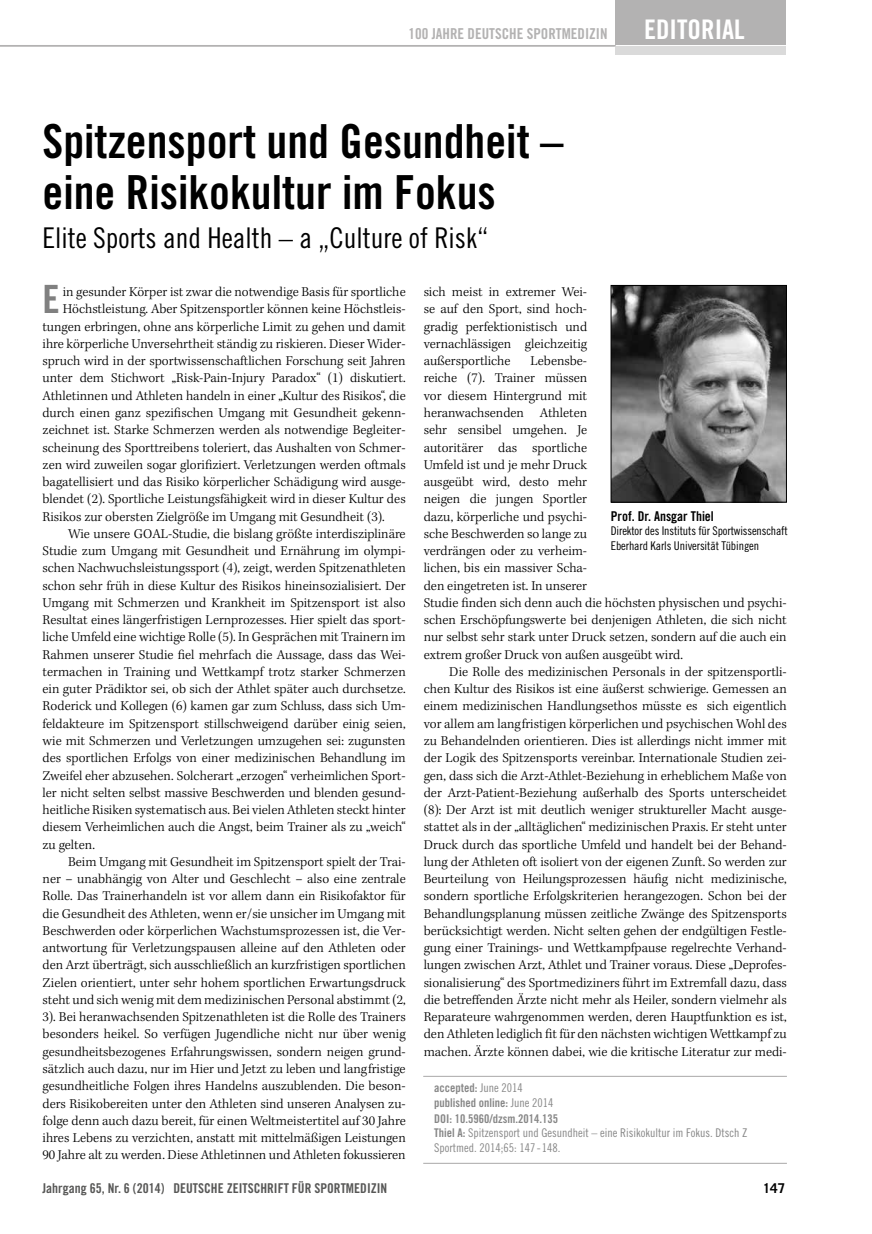
<style>
.page{position:relative;width:872px;height:1234px;background:#fff}
.page>*{position:absolute;margin:0;border:0;box-sizing:border-box;transform-origin:0 0}
.t1{font:46.95px/51px "Trade Gothic LT Std Bd Cn 20";color:#000}
.t2{font:38.85px "Trade Gothic LT Std Bd Cn 20";color:#808080}
.t3{font:28.5px "Trade Gothic LT Std Cn 18";color:#000}
.t4{font:27px "Trade Gothic LT Std Bd Cn 20";color:#fff}
.t5{font:15px "Trade Gothic LT Std Bd Cn 20";color:#b3b2b2}
.t6{font:300 13.8px/17.2px "Kepler Std";color:#000;text-align:justify}
.t7{font:13.5px "Trade Gothic LT Std Bd Cn 20";color:#575756}
.t8{font:13.5px "Trade Gothic LT Std Bd Cn 20";color:#000}
.t9{font:700 13.5px "Trade Gothic LT Std";color:#000}
.t10{font:12px/14.4px "Trade Gothic LT Std Cn 18";color:#878787}
.t11{font:12px/14.4px "Trade Gothic LT Std Cn 18";letter-spacing:-.01em;color:#000}
.t12{font:12px/14.4px "Trade Gothic LT Std Bd Cn 20";color:#878787}
.s1{font-family:"Trade Gothic LT Std Cn 18"}
.s2{font-family:"Trade Gothic LT Std Bd Cn 20"}
</style>
<div class="page">
<div style="left:615px;top:0;width:171px;height:49px;background:#b3b2b2"></div>
<hr style="left:615px;top:45px;width:172px;height:2px;background:#fff">
<div style="left:615px;top:47px;width:171px;height:8px;background:#dadada"></div>
<hr style="left:0;top:45px;width:615px;height:1px;background:#b3b2b2">
<img style="left:613px;top:287px;width:171px;height:213px">
<div style="left:611px;top:285px;width:175px;height:217px;border:1px solid #000"></div>
<hr style="left:423px;top:1075px;width:364px;height:1px;background:#b3b2b2">
<hr style="left:423px;top:1162px;width:364px;height:1px;background:#b3b2b2">
<p class="t5" style="left:408px;top:25px;width:201px">100 JAHRE DEUTSCHE SPORTMEDIZIN</p>
<h1 class="t1" style="left:43px;top:115px;width:522px">Spitzensport und Gesundheit – eine Risikokultur im Fokus</h1>
<h3 class="t3" style="left:43px;top:220px;width:447px">Elite Sports and Health – a „Culture of Risk“</h3>
<h3 class="t4" style="left:644px;top:13px;width:102px">EDITORIAL</h3>
<h2 class="t2" style="left:43px;top:276px;width:19px">E</h2>
<p class="t6" style="left:63px;top:284px;width:344px">in gesunder Körper ist zwar die notwendige Basis für sportliche</p>
<p class="t6" style="left:63px;top:301px;width:344px">Höchstleistung. Aber Spitzensportler können keine Höchstleis-</p>
<p class="t6" style="left:43px;top:318px;width:365px">tungen erbringen, ohne ans körperliche Limit zu gehen und damit</p>
<p class="t6" style="left:43px;top:335px;width:365px">ihre körperliche Unversehrtheit ständig zu riskieren. Dieser Wider-</p>
<p class="t6" style="left:43px;top:353px;width:365px">spruch wird in der sportwissenschaftlichen Forschung seit Jahren</p>
<p class="t6" style="left:43px;top:370px;width:365px">unter dem Stichwort „Risk-Pain-Injury Paradox“ (1) diskutiert.</p>
<p class="t6" style="left:43px;top:387px;width:365px">Athletinnen und Athleten handeln in einer „Kultur des Risikos“, die</p>
<p class="t6" style="left:43px;top:404px;width:365px">durch einen ganz spezifischen Umgang mit Gesundheit gekenn-</p>
<p class="t6" style="left:43px;top:422px;width:365px">zeichnet ist. Starke Schmerzen werden als notwendige Begleiter-</p>
<p class="t6" style="left:43px;top:439px;width:365px">scheinung des Sporttreibens toleriert, das Aushalten von Schmer-</p>
<p class="t6" style="left:43px;top:456px;width:365px">zen wird zuweilen sogar glorifiziert. Verletzungen werden oftmals</p>
<p class="t6" style="left:43px;top:473px;width:365px">bagatellisiert und das Risiko körperlicher Schädigung wird ausge-</p>
<p class="t6" style="left:43px;top:491px;width:365px">blendet (2). Sportliche Leistungsfähigkeit wird in dieser Kultur des</p>
<p class="t6" style="left:43px;top:508px;width:344px">Risikos zur obersten Zielgröße im Umgang mit Gesundheit (3).</p>
<p class="t6" style="left:68px;top:525px;width:339px">Wie unsere GOAL-Studie, die bislang größte interdisziplinäre</p>
<p class="t6" style="left:43px;top:542px;width:365px">Studie zum Umgang mit Gesundheit und Ernährung im olympi-</p>
<p class="t6" style="left:43px;top:560px;width:365px">schen Nachwuchsleistungssport (4), zeigt, werden Spitzenathleten</p>
<p class="t6" style="left:43px;top:577px;width:365px">schon sehr früh in diese Kultur des Risikos hineinsozialisiert. Der</p>
<p class="t6" style="left:43px;top:594px;width:365px">Umgang mit Schmerzen und Krankheit im Spitzensport ist also</p>
<p class="t6" style="left:43px;top:611px;width:365px">Resultat eines längerfristigen Lernprozesses. Hier spielt das sport-</p>
<p class="t6" style="left:43px;top:629px;width:365px">liche Umfeld eine wichtige Rolle (5). In Gesprächen mit Trainern im</p>
<p class="t6" style="left:43px;top:646px;width:365px">Rahmen unserer Studie fiel mehrfach die Aussage, dass das Wei-</p>
<p class="t6" style="left:43px;top:663px;width:365px">termachen in Training und Wettkampf trotz starker Schmerzen</p>
<p class="t6" style="left:43px;top:680px;width:364px">ein guter Prädiktor sei, ob sich der Athlet später auch durchsetze.</p>
<p class="t6" style="left:43px;top:698px;width:365px">Roderick und Kollegen (6) kamen gar zum Schluss, dass sich Um-</p>
<p class="t6" style="left:43px;top:715px;width:365px">feldakteure im Spitzensport stillschweigend darüber einig seien,</p>
<p class="t6" style="left:43px;top:732px;width:365px">wie mit Schmerzen und Verletzungen umzugehen sei: zugunsten</p>
<p class="t6" style="left:43px;top:749px;width:365px">des sportlichen Erfolgs von einer medizinischen Behandlung im</p>
<p class="t6" style="left:43px;top:767px;width:365px">Zweifel eher abzusehen. Solcherart „erzogen“ verheimlichen Sport-</p>
<p class="t6" style="left:43px;top:784px;width:365px">ler nicht selten selbst massive Beschwerden und blenden gesund-</p>
<p class="t6" style="left:43px;top:801px;width:365px">heitliche Risiken systematisch aus. Bei vielen Athleten steckt hinter</p>
<p class="t6" style="left:43px;top:818px;width:365px">diesem Verheimlichen auch die Angst, beim Trainer als zu „weich“</p>
<p class="t6" style="left:43px;top:836px;width:54px">zu gelten.</p>
<p class="t6" style="left:68px;top:853px;width:339px">Beim Umgang mit Gesundheit im Spitzensport spielt der Trai-</p>
<p class="t6" style="left:43px;top:870px;width:365px">ner – unabhängig von Alter und Geschlecht – also eine zentrale</p>
<p class="t6" style="left:43px;top:887px;width:365px">Rolle. Das Trainerhandeln ist vor allem dann ein Risikofaktor für</p>
<p class="t6" style="left:43px;top:905px;width:365px">die Gesundheit des Athleten, wenn er/sie unsicher im Umgang mit</p>
<p class="t6" style="left:43px;top:922px;width:365px">Beschwerden oder körperlichen Wachstumsprozessen ist, die Ver-</p>
<p class="t6" style="left:43px;top:939px;width:365px">antwortung für Verletzungspausen alleine auf den Athleten oder</p>
<p class="t6" style="left:43px;top:956px;width:365px">den Arzt überträgt, sich ausschließlich an kurzfristigen sportlichen</p>
<p class="t6" style="left:43px;top:974px;width:365px">Zielen orientiert, unter sehr hohem sportlichen Erwartungsdruck</p>
<p class="t6" style="left:43px;top:991px;width:365px">steht und sich wenig mit dem medizinischen Personal abstimmt (2,</p>
<p class="t6" style="left:43px;top:1008px;width:365px">3). Bei heranwachsenden Spitzenathleten ist die Rolle des Trainers</p>
<p class="t6" style="left:43px;top:1025px;width:365px">besonders heikel. So verfügen Jugendliche nicht nur über wenig</p>
<p class="t6" style="left:43px;top:1043px;width:365px">gesundheitsbezogenes Erfahrungswissen, sondern neigen grund-</p>
<p class="t6" style="left:43px;top:1060px;width:365px">sätzlich auch dazu, nur im Hier und Jetzt zu leben und langfristige</p>
<p class="t6" style="left:43px;top:1077px;width:365px">gesundheitliche Folgen ihres Handelns auszublenden. Die beson-</p>
<p class="t6" style="left:43px;top:1094px;width:365px">ders Risikobereiten unter den Athleten sind unseren Analysen zu-</p>
<p class="t6" style="left:43px;top:1112px;width:365px">folge denn auch dazu bereit, für einen Weltmeistertitel auf 30 Jahre</p>
<p class="t6" style="left:43px;top:1129px;width:365px">ihres Lebens zu verzichten, anstatt mit mittelmäßigen Leistungen</p>
<p class="t6" style="left:43px;top:1146px;width:365px">90 Jahre alt zu werden. Diese Athletinnen und Athleten fokussieren</p>
<p class="t6" style="left:424px;top:284px;width:165px">sich meist in extremer Wei&shy;se auf den Sport, sind hoch&shy;gradig perfektionistisch und vernachlässigen gleichzeitig außersportliche</p>
<p class="t6" style="left:424px;top:353px;width:364px;text-align:left;text-indent:107px">Lebensbe-<br>reiche (7). Trainer müssen<br>vor diesem Hintergrund mit<br>heranwachsenden Athleten<br>sehr sensibel umgehen. Je<br>autoritärer das sportliche<br>Umfeld ist und je mehr Druck<br>ausgeübt wird, desto mehr<br>neigen die jungen Sportler<br>dazu, körperliche und psychi-<br>sche Beschwerden so lange zu<br>verdrängen oder zu verheim-<br>lichen, bis ein massiver Scha-<br>den eingetreten ist. In unserer<br>Studie finden sich denn auch die höchsten physischen und psychi&shy;schen Erschöpfungswerte bei denjenigen Athleten, die sich nicht nur selbst sehr stark unter Druck setzen, sondern auf die auch ein extrem großer Druck von außen ausgeübt wird.</p>
<p class="t6" style="left:424px;top:663px;width:364px;text-indent:26px">Die Rolle des medizinischen Personals in der spitzensportli&shy;chen Kultur des Risikos ist eine äußerst schwierige. Gemessen an einem medizinischen Handlungsethos müsste es sich eigentlich vor allem am langfristigen körperlichen und psychischen Wohl des zu Behandelnden orientieren. Dies ist allerdings nicht immer mit der Logik des Spitzensports vereinbar. Internationale Studien zei&shy;gen, dass sich die Arzt-Athlet-Beziehung in erheblichem Maße von der Arzt-Patient-Beziehung außerhalb des Sports unterscheidet (8): Der Arzt ist mit deutlich weniger struktureller Macht ausge&shy;stattet als in der „alltäglichen“ medizinischen Praxis. Er steht unter Druck durch das sportliche Umfeld und handelt bei der Behand&shy;lung der Athleten oft isoliert von der eigenen Zunft. So werden zur Beurteilung von Heilungsprozessen häufig nicht medizinische, sondern sportliche Erfolgskriterien herangezogen. Schon bei der Behandlungsplanung müssen zeitliche Zwänge des Spitzensports berücksichtigt werden. Nicht selten gehen der endgültigen Festle&shy;gung einer Trainings- und Wettkampfpause regelrechte Verhand&shy;lungen zwischen Arzt, Athlet und Trainer voraus. Diese „Deprofes&shy;sionalisierung“ des Sportmediziners führt im Extremfall dazu, dass die betreffenden Ärzte nicht mehr als Heiler, sondern vielmehr als Reparateure wahrgenommen werden, deren Hauptfunktion es ist, den Athleten lediglich fit für den nächsten wichtigen Wettkampf zu machen. Ärzte können dabei, wie die kritische Literatur zur medi-</p>
<p class="t8" style="left:611px;top:507px;width:105px">Prof. Dr. Ansgar Thiel</p>
<p class="t11" style="left:611px;top:523px;width:178px">Direktor des Instituts für Sportwissenschaft<br>Eberhard Karls Universität Tübingen</p>
<p class="t12" style="left:434px;top:1080px;width:121px">accepted: <span class="s1">June 2014 </span>published online: <span class="s1">June 2014</span></p>
<p class="t12" style="left:434px;top:1110px;width:125px">DOI: 10.5960/dzsm.2014.135</p>
<p class="t10" style="left:434px;top:1125px;width:315px"><span class="s2">Thiel A:</span> Spitzensport und Gesundheit – eine Risikokultur im Fokus. Dtsch Z<br>Sportmed. 2014;65: 147-148.</p>
<p class="t7" style="left:43px;top:1179px;width:346px">Jahrgang 65, Nr. 6 (2014) DEUTSCHE ZEITSCHRIFT FÜR SPORTMEDIZIN</p>
<p class="t9" style="left:763px;top:1179px;width:24px">147</p>
</div>
